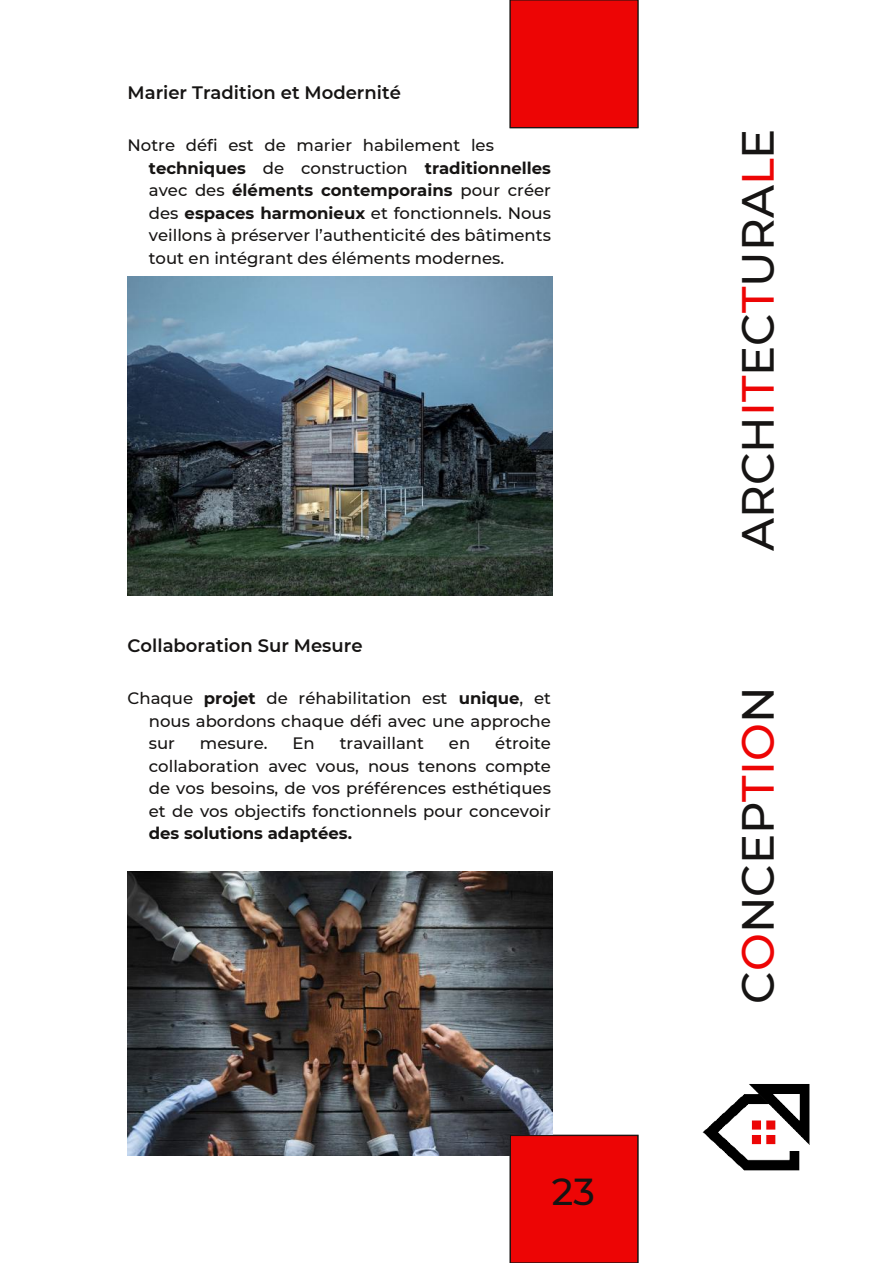
<style>
.page{position:relative;width:893px;height:1263px;background:#fff}
.page>*{position:absolute;margin:0;border:0;box-sizing:border-box;transform-origin:0 0}
.t1{font:500 45px "Montserrat";color:#161413}
.t2{font:500 37.5px "Montserrat";color:#161413}
.t3{font:600 18px "Montserrat";color:#161413}
.t4{font:500 16.5px/22.5px "Montserrat";color:#161413;text-align:justify}
.t5{font:700 16.5px "Montserrat";color:#161413}
.s1{font-weight:700}
.s2{color:#ed0505}
</style>
<div class="page">
<img style="left:128px;top:872px;width:425px;height:283px">
<img style="left:128px;top:276px;width:425px;height:319px">
<div style="left:510px;top:1135px;width:128px;height:128px;background:#ed0505"></div>
<div style="left:510px;top:1135px;width:128px;height:128px;border:1px solid #161413"></div>
<img style="left:702px;top:1084px;width:108px;height:87px">
<div style="left:510px;top:0;width:128px;height:128px;background:#ed0505"></div>
<div style="left:510px;top:0;width:128px;height:128px;border:1px solid #161413"></div>
<p class="t3" style="left:128px;top:82px;width:275px">Marier Tradition et Modernité</p>
<p class="t4" style="left:149px;top:135px;width:404px;text-align:left;text-indent:-21px">Notre défi est de marier habilement les <span class="s1">techniques</span> de construction <span class="s1">traditionnelles </span>avec des <span class="s1">éléments contemporains</span> pour créer des <span class="s1">espaces harmonieux</span> et fonctionnels. Nous veillons à préserver l’authenticité des bâtiments tout en intégrant des éléments modernes.</p>
<p class="t3" style="left:128px;top:635px;width:236px">Collaboration Sur Mesure</p>
<p class="t4" style="left:149px;top:687px;width:404px;text-indent:-21px">Chaque <span class="s1">projet</span> de réhabilitation est <span class="s1">unique</span>, et nous abordons chaque défi avec une approche sur</p>
<p class="t4" style="left:149px;top:734px;width:404px;text-indent:346px">étroite collaboration avec vous, nous tenons compte de vos besoins, de vos préférences esthétiques et de vos objectifs fonctionnels pour concevoir</p>
<p class="t5" style="left:149px;top:824px;width:205px">des solutions adaptées.</p>
<p class="t4" style="left:200px;top:733px;width:69px">mesure.</p>
<p class="t4" style="left:292px;top:732px;width:24px">En</p>
<p class="t4" style="left:340px;top:733px;width:86px">travaillant</p>
<p class="t4" style="left:449px;top:734px;width:23px">en</p>
<h2 class="t2" style="left:552px;top:1169px;width:44px">23</h2>
<h1 class="t1" style="left:734px;top:551px;width:424px;rotate:-90deg">ARCH<span class="s2">IT</span>EC<span class="s2">T</span>URA<span class="s2">L</span>E</h1>
<h1 class="t1" style="left:734px;top:1003px;width:318px;rotate:-90deg">C<span class="s2">O</span>NCEP<span class="s2">TIO</span>N</h1>
</div>
